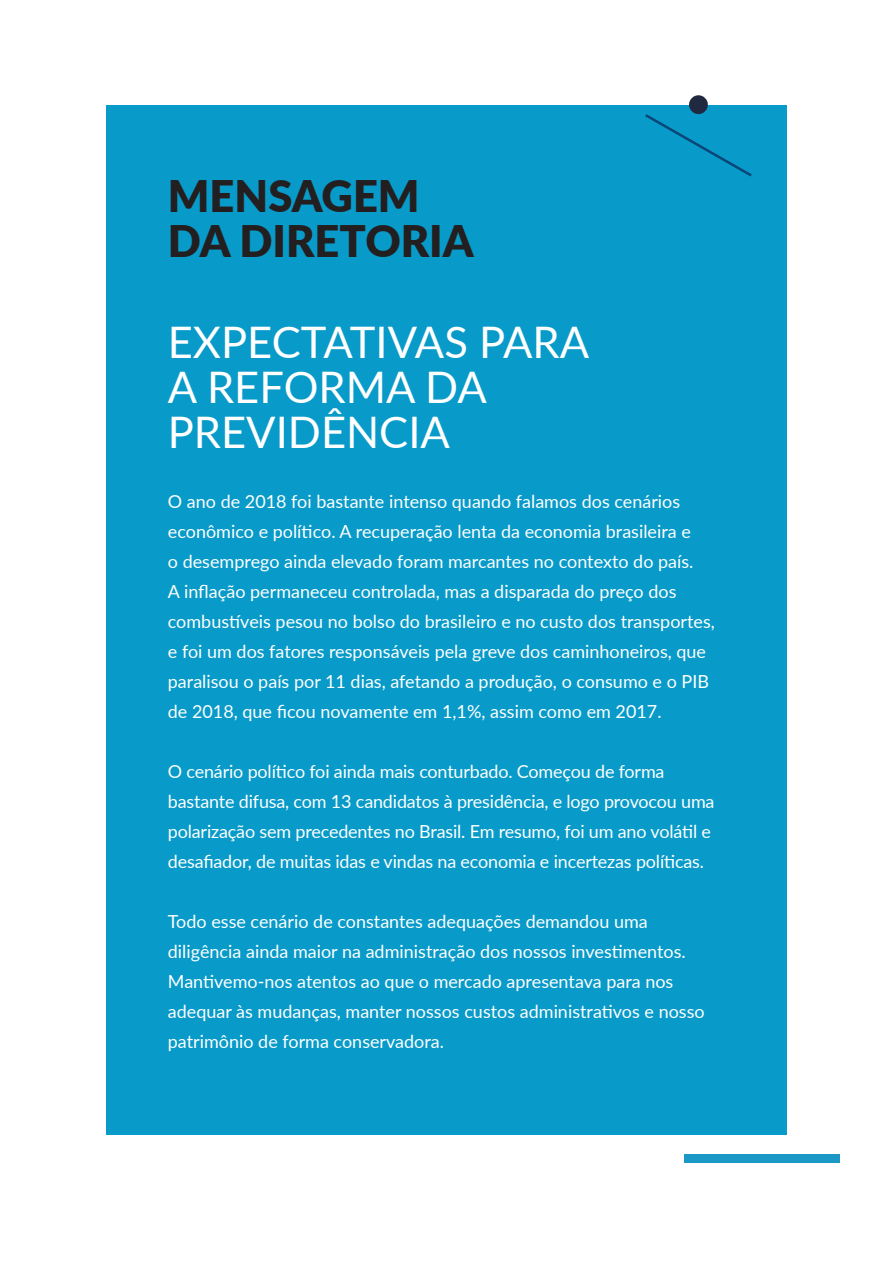
<style>
.page{position:relative;width:893px;height:1263px;background:#fff}
.page>*{position:absolute;margin:0;border:0;box-sizing:border-box;transform-origin:0 0}
.t1{font:43.5px/45px "Lato";color:#fff}
.t2{font:900 43.5px "Lato";color:#231f20}
.t3{font:18px/30px "Lato";color:#fff}
</style>
<div class="page">
<div style="left:106px;top:105px;width:681px;height:1029px;background:#089bc9"></div>
<svg style="left:645px;top:114px;width:107px;height:62px"></svg>
<div style="left:689px;top:95px;width:19px;height:19px;background:#212940;border-radius:50%"></div>
<div style="left:684px;top:1154px;width:155px;height:9px;background:#1b98c6"></div>
<p class="t2" style="left:168px;top:163px;width:253px">MENSAGEM</p>
<p class="t2" style="left:168px;top:208px;width:307px">DA DIRETORIA</p>
<p class="t1" style="left:168px;top:318px;width:423px">EXPECTATIVAS PARA<br>A REFORMA DA<br>PREVIDÊNCIA</p>
<p class="t3" style="left:168px;top:486px;width:549px">O ano de 2018 foi bastante intenso quando falamos dos cenários econômico e político. A recuperação lenta da economia brasileira e<br>o desemprego ainda elevado foram marcantes no contexto do país.<br>A inflação permaneceu controlada, mas a disparada do preço dos combustíveis pesou no bolso do brasileiro e no custo dos transportes, e foi um dos fatores responsáveis pela greve dos caminhoneiros, que paralisou o país por 11 dias, afetando a produção, o consumo e o PIB de 2018, que ficou novamente em 1,1%, assim como em 2017.</p>
<p class="t3" style="left:168px;top:756px;width:548px">O cenário político foi ainda mais conturbado. Começou de forma bastante difusa, com 13 candidatos à presidência, e logo provocou uma polarização sem precedentes no Brasil. Em resumo, foi um ano volátil e desafiador, de muitas idas e vindas na economia e incertezas políticas.</p>
<p class="t3" style="left:168px;top:906px;width:538px">Todo esse cenário de constantes adequações demandou uma diligência ainda maior na administração dos nossos investimentos.<br>Mantivemo-nos atentos ao que o mercado apresentava para nos adequar às mudanças, manter nossos custos administrativos e nosso patrimônio de forma conservadora.</p>
</div>
